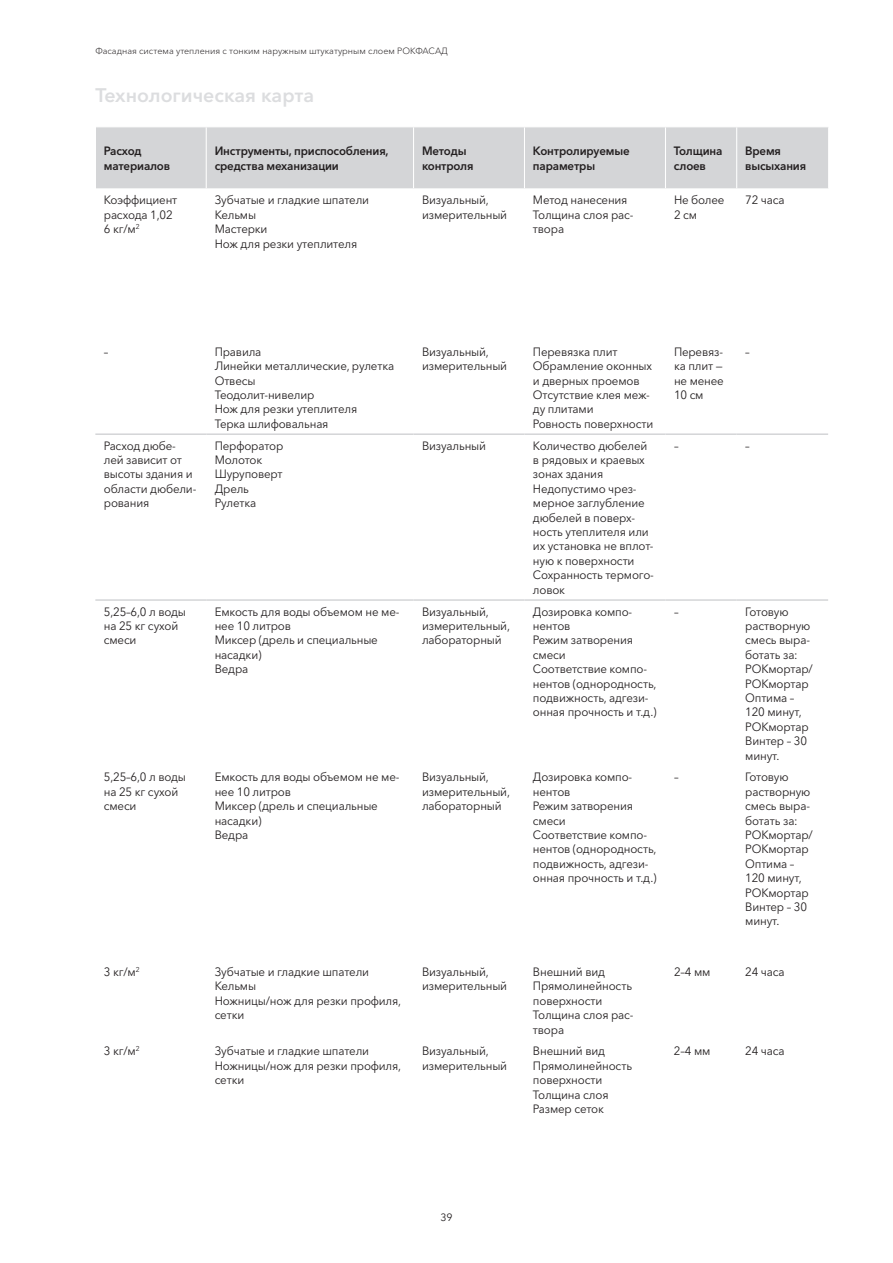
<style>
.page{position:relative;width:893px;height:1263px;background:#fff}
.page>*{position:absolute;margin:0;border:0;box-sizing:border-box;transform-origin:0 0}
.t1{font:600 19.5px "Avenir Next Cyr";color:#dcdddf}
.t2{font:12px/14.4px "Avenir Next Cyr";letter-spacing:-.015em;color:#231f20;scale:.96 1}
.t3{font:600 12px/14.4px "Avenir Next Cyr";letter-spacing:-.015em;color:#231f20;scale:.96 1}
.t4{font:10.5px "Avenir Next Cyr";color:#231f20}
.t5{font:300 9px "Avenir Next Cyr";color:#231f20}
</style>
<div class="page">
<div style="left:96px;top:127px;width:732px;height:61px;background:#d4d5d7"></div>
<hr style="left:206px;top:127px;width:1px;height:61px;background:#fff">
<hr style="left:413px;top:127px;width:1px;height:61px;background:#fff">
<hr style="left:524px;top:127px;width:1px;height:61px;background:#fff">
<hr style="left:665px;top:127px;width:1px;height:61px;background:#fff">
<hr style="left:736px;top:127px;width:1px;height:61px;background:#fff">
<hr style="left:95px;top:433px;width:111px;height:2px;background:#d4d5d7">
<hr style="left:206px;top:433px;width:208px;height:2px;background:#d4d5d7">
<hr style="left:414px;top:433px;width:110px;height:2px;background:#d4d5d7">
<hr style="left:524px;top:433px;width:141px;height:2px;background:#d4d5d7">
<hr style="left:665px;top:433px;width:72px;height:2px;background:#d4d5d7">
<hr style="left:737px;top:433px;width:91px;height:2px;background:#d4d5d7">
<hr style="left:95px;top:599px;width:111px;height:2px;background:#d4d5d7">
<hr style="left:206px;top:599px;width:208px;height:2px;background:#d4d5d7">
<hr style="left:414px;top:599px;width:110px;height:2px;background:#d4d5d7">
<hr style="left:524px;top:599px;width:141px;height:2px;background:#d4d5d7">
<hr style="left:665px;top:599px;width:72px;height:2px;background:#d4d5d7">
<hr style="left:737px;top:599px;width:91px;height:2px;background:#d4d5d7">
<p class="t5" style="left:95px;top:46px;width:354px">Фасадная система утепления с тонким наружным штукатурным слоем РОКФАСАД</p>
<h1 class="t1" style="left:95px;top:83px;width:220px">Технологическая карта</h1>
<p class="t3" style="left:104px;top:144px;width:71px">Расход материалов</p>
<p class="t3" style="left:215px;top:144px;width:183px">Инструменты, приспособления, средства механизации</p>
<p class="t3" style="left:422px;top:144px;width:55px">Методы контроля</p>
<p class="t3" style="left:533px;top:144px;width:102px">Контролируемые параметры</p>
<p class="t3" style="left:674px;top:144px;width:52px">Толщина слоев</p>
<p class="t3" style="left:745px;top:144px;width:65px">Время высыхания</p>
<p class="t2" style="left:104px;top:193px;width:78px">Коэффициент расхода 1,02<br>6 кг/м<sup>2</sup></p>
<p class="t2" style="left:215px;top:193px;width:162px">Зубчатые и гладкие шпатели<br>Кельмы<br>Мастерки<br>Нож для резки утеплителя</p>
<p class="t2" style="left:422px;top:193px;width:90px">Визуальный, измерительный</p>
<p class="t2" style="left:533px;top:193px;width:106px">Метод нанесения<br>Толщина слоя рас&shy;твора</p>
<p class="t2" style="left:674px;top:193px;width:54px">Не более<br>2 см</p>
<p class="t2" style="left:745px;top:193px;width:42px">72 часа</p>
<p class="t2" style="left:104px;top:344px;width:6px">–</p>
<p class="t2" style="left:215px;top:344px;width:188px">Правила<br>Линейки металлические, рулетка<br>Отвесы<br>Теодолит-нивелир<br>Нож для резки утеплителя<br>Терка шлифовальная</p>
<p class="t2" style="left:422px;top:344px;width:90px">Визуальный, измерительный</p>
<p class="t2" style="left:533px;top:344px;width:127px">Перевязка плит<br>Обрамление оконных и дверных проемов<br>Отсутствие клея меж&shy;ду плитами<br>Ровность поверхности</p>
<p class="t2" style="left:674px;top:344px;width:53px;text-align:justify">Перевяз&shy;ка плит — не менее 10 см</p>
<p class="t2" style="left:745px;top:344px;width:6px">–</p>
<p class="t2" style="left:104px;top:438px;width:98px">Расход дюбе&shy;лей зависит от высоты здания и области дюбели&shy;рования</p>
<p class="t2" style="left:215px;top:438px;width:73px">Перфоратор<br>Молоток<br>Шуруповерт<br>Дрель<br>Рулетка</p>
<p class="t2" style="left:422px;top:438px;width:68px">Визуальный</p>
<p class="t2" style="left:533px;top:438px;width:128px">Количество дюбелей в рядовых и краевых зонах здания<br>Недопустимо чрез&shy;мерное заглубление дюбелей в поверх&shy;ность утеплителя или их установка не вплот&shy;ную к поверхности<br>Сохранность термого&shy;ловок</p>
<p class="t2" style="left:674px;top:438px;width:6px">–</p>
<p class="t2" style="left:745px;top:438px;width:6px">–</p>
<p class="t2" style="left:104px;top:604px;width:87px">5,25–6,0 л воды на 25 кг сухой смеси</p>
<p class="t2" style="left:215px;top:604px;width:194px">Емкость для воды объемом не ме&shy;нее 10 литров<br>Миксер (дрель и специальные насадки)<br>Ведра</p>
<p class="t2" style="left:422px;top:604px;width:93px">Визуальный, измерительный, лабораторный</p>
<p class="t2" style="left:533px;top:604px;width:130px">Дозировка компо&shy;нентов<br>Режим затворения смеси<br>Соответствие компо&shy;нентов (однородность, подвижность, адгези&shy;онная прочность и т.д.)</p>
<p class="t2" style="left:674px;top:604px;width:6px">–</p>
<p class="t2" style="left:745px;top:604px;width:72px">Готовую растворную смесь выра&shy;ботать за:<br>РОКмортар/<br>РОКмортар<br>Оптима –<br>120 минут,<br>РОКмортар<br>Винтер – 30 минут.</p>
<p class="t2" style="left:104px;top:770px;width:87px">5,25–6,0 л воды на 25 кг сухой смеси</p>
<p class="t2" style="left:215px;top:770px;width:194px">Емкость для воды объемом не ме&shy;нее 10 литров<br>Миксер (дрель и специальные насадки)<br>Ведра</p>
<p class="t2" style="left:422px;top:770px;width:93px">Визуальный, измерительный, лабораторный</p>
<p class="t2" style="left:533px;top:770px;width:130px">Дозировка компо&shy;нентов<br>Режим затворения смеси<br>Соответствие компо&shy;нентов (однородность, подвижность, адгези&shy;онная прочность и т.д.)</p>
<p class="t2" style="left:674px;top:770px;width:6px">–</p>
<p class="t2" style="left:745px;top:770px;width:72px">Готовую растворную смесь выра&shy;ботать за:<br>РОКмортар/<br>РОКмортар<br>Оптима –<br>120 минут,<br>РОКмортар<br>Винтер – 30 минут.</p>
<p class="t2" style="left:104px;top:965px;width:39px">3 кг/м<sup>2</sup></p>
<p class="t2" style="left:215px;top:965px;width:196px">Зубчатые и гладкие шпатели<br>Кельмы<br>Ножницы/нож для резки профиля, сетки</p>
<p class="t2" style="left:422px;top:965px;width:90px">Визуальный, измерительный</p>
<p class="t2" style="left:533px;top:965px;width:106px">Внешний вид<br>Прямолинейность поверхности<br>Толщина слоя рас&shy;твора</p>
<p class="t2" style="left:674px;top:965px;width:40px">2–4 мм</p>
<p class="t2" style="left:745px;top:965px;width:42px">24 часа</p>
<p class="t2" style="left:104px;top:1044px;width:39px">3 кг/м<sup>2</sup></p>
<p class="t2" style="left:215px;top:1044px;width:196px">Зубчатые и гладкие шпатели<br>Ножницы/нож для резки профиля, сетки</p>
<p class="t2" style="left:422px;top:1044px;width:90px">Визуальный, измерительный</p>
<p class="t2" style="left:533px;top:1044px;width:105px">Внешний вид<br>Прямолинейность поверхности<br>Толщина слоя<br>Размер сеток</p>
<p class="t2" style="left:674px;top:1044px;width:40px">2–4 мм</p>
<p class="t2" style="left:745px;top:1044px;width:42px">24 часа</p>
<p class="t4" style="left:440px;top:1211px;width:14px">39</p>
</div>
